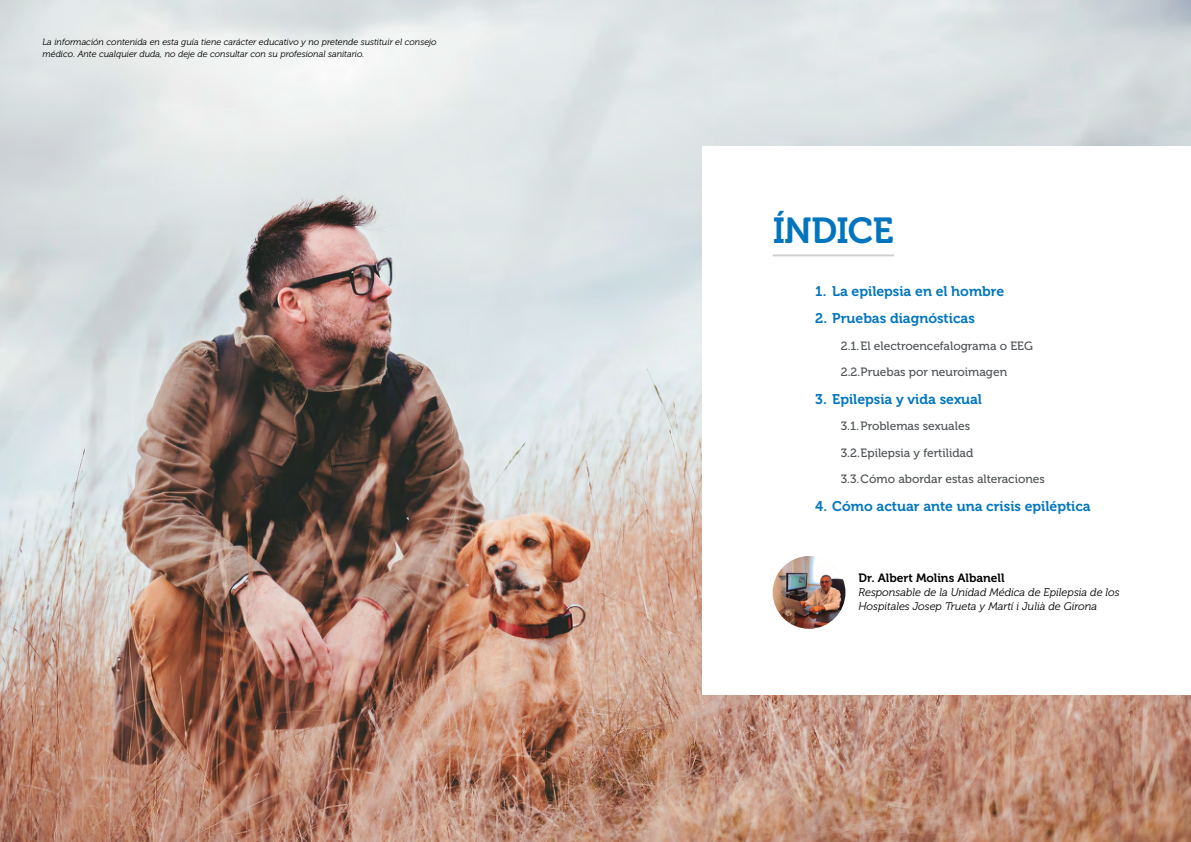
<style>
.page{position:relative;width:1191px;height:842px;background:#fff}
.page>*{position:absolute;margin:0;border:0;box-sizing:border-box;transform-origin:0 0}
.t1{font:36px "Museo 700";letter-spacing:-.02em;color:#0075be}
.t2{font:14px "Museo 700";color:#0075be}
.t3{font:12px "Museo 500";color:#505456}
.t4{font:12px "Museo 700";color:#000}
.t5{font:italic 11px/14px "Museo 300";color:#000}
.t6{font:italic 9px/12px "Museo 300";color:#000}
</style>
<div class="page">
<img style="left:0;top:0;width:1191px;height:842px">
<div style="left:702px;top:147px;width:489px;height:548px;background:#fff"></div>
<hr style="left:772px;top:254px;width:122px;height:2px;background:#d0d0d0">
<img style="left:772px;top:556px;width:73px;height:73px;border-radius:36px">
<p class="t6" style="left:43px;top:36px;width:396px">La información contenida en esta guía tiene carácter educativo y no pretende sustituir el consejo médico. Ante cualquier duda, no deje de consultar con su profesional sanitario.</p>
<h1 class="t1" style="left:772px;top:211px;width:122px">ÍNDICE</h1>
<h2 class="t2" style="left:815px;top:283px;width:190px">1. La epilepsia en el hombre</h2>
<h2 class="t2" style="left:815px;top:311px;width:161px">2. Pruebas diagnósticas</h2>
<h3 class="t3" style="left:840px;top:339px;width:194px">2.1.El electroencefalograma o EEG</h3>
<h3 class="t3" style="left:840px;top:366px;width:168px">2.2.Pruebas por neuroimagen</h3>
<h2 class="t2" style="left:815px;top:391px;width:168px">3. Epilepsia y vida sexual</h2>
<h3 class="t3" style="left:840px;top:419px;width:131px">3.1.Problemas sexuales</h3>
<h3 class="t3" style="left:840px;top:446px;width:134px">3.2.Epilepsia y fertilidad</h3>
<h3 class="t3" style="left:840px;top:472px;width:206px">3.3.Cómo abordar estas alteraciones</h3>
<h2 class="t2" style="left:815px;top:498px;width:277px">4. Cómo actuar ante una crisis epiléptica</h2>
<h3 class="t4" style="left:858px;top:571px;width:148px">Dr. Albert Molins Albanell</h3>
<p class="t5" style="left:858px;top:585px;width:263px">Responsable de la Unidad Médica de Epilepsia de los<br>Hospitales Josep Trueta y Martí i Julià de Girona</p>
</div>
